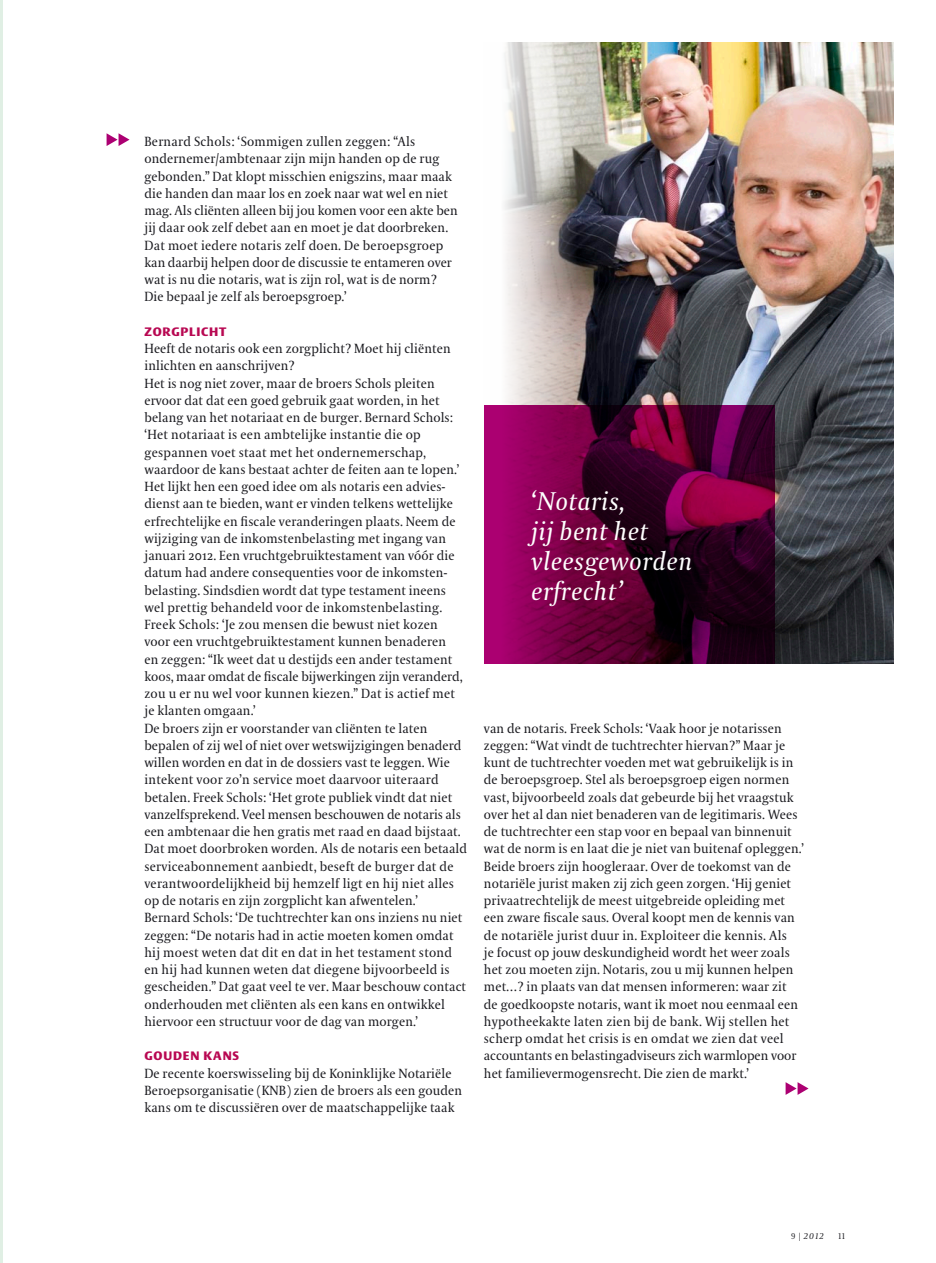
<style>
.page{position:relative;width:936px;height:1263px;background:#fff}
.page>*{position:absolute;margin:0;border:0;box-sizing:border-box;transform-origin:0 0}
.t1{font:italic 25.5px/30px "VPRO Coranto";letter-spacing:.02em;color:#fff}
.t2{font:13.2px/17.2px "VPRO Coranto";letter-spacing:.01em;color:#1a1a1f}
.t3{font:700 12px "VPRO Vesta";letter-spacing:.07em;color:#b80852}
.t4{font:italic 8.25px "VPRO Coranto";color:#1a1a1f}
.t5{font:8.25px "VPRO Coranto Cn";color:#1a1a1f}
.s1{font-family:"VPRO Coranto Cn";font-style:normal}
</style>
<div class="page">
<img style="left:504px;top:43px;width:389px;height:621px">
<svg style="left:484px;top:405px;width:290px;height:259px;background:#5d0038"></svg>
<svg style="left:785px;top:1082px;width:23px;height:13px"></svg>
<svg style="left:107px;top:133px;width:22px;height:13px"></svg>
<hr style="left:0;top:0;width:3px;height:1263px;background:#e0efe4">
<p class="t2" style="left:144px;top:133px;width:315px">Bernard Schols: ‘Sommigen zullen zeggen: “Als ondernemer/ambtenaar zijn mijn handen op de rug gebonden.” Dat klopt misschien enigszins, maar maak die handen dan maar los en zoek naar wat wel en niet mag. Als cliënten alleen bij jou komen voor een akte ben jij daar ook zelf debet aan en moet je dat doorbreken.<br>Dat moet iedere notaris zelf doen. De beroepsgroep kan daarbij helpen door de discussie te entameren over wat is nu die notaris, wat is zijn rol, wat is de norm?<br>Die bepaal je zelf als beroepsgroep.’</p>
<p class="t3" style="left:144px;top:326px;width:75px">ZORGPLICHT</p>
<p class="t2" style="left:144px;top:340px;width:324px">Heeft de notaris ook een zorgplicht? Moet hij cliënten inlichten en aanschrijven?<br>Het is nog niet zover, maar de broers Schols pleiten ervoor dat dat een goed gebruik gaat worden, in het belang van het notariaat en de burger. Bernard Schols: ‘Het notariaat is een ambtelijke instantie die op gespannen voet staat met het ondernemerschap, waardoor de kans bestaat achter de feiten aan te lopen.’ Het lijkt hen een goed idee om als notaris een advies&shy;dienst aan te bieden, want er vinden telkens wettelijke erfrechtelijke en fiscale veranderingen plaats. Neem de wijziging van de inkomstenbelasting met ingang van januari 2012. Een vruchtgebruiktestament van vóór die datum had andere consequenties voor de inkomsten&shy;belasting. Sindsdien wordt dat type testament ineens wel prettig behandeld voor de inkomstenbelasting.<br>Freek Schols: ‘Je zou mensen die bewust niet kozen<br>voor een vruchtgebruiktestament kunnen benaderen<br>en zeggen: “Ik weet dat u destijds een ander testament koos, maar omdat de fiscale bijwerkingen zijn veranderd, zou u er nu wel voor kunnen kiezen.” Dat is actief met je klanten omgaan.’<br>De broers zijn er voorstander van cliënten te laten bepalen of zij wel of niet over wetswijzigingen benaderd willen worden en dat in de dossiers vast te leggen. Wie intekent voor zo’n service moet daarvoor uiteraard betalen. Freek Schols: ‘Het grote publiek vindt dat niet vanzelfsprekend. Veel mensen beschouwen de notaris als een ambtenaar die hen gratis met raad en daad bijstaat.<br>Dat moet doorbroken worden. Als de notaris een betaald serviceabonnement aanbiedt, beseft de burger dat de verantwoordelijkheid bij hemzelf ligt en hij niet alles op de notaris en zijn zorgplicht kan afwentelen.’<br>Bernard Schols: ‘De tuchtrechter kan ons inziens nu niet zeggen: “De notaris had in actie moeten komen omdat hij moest weten dat dit en dat in het testament stond en hij had kunnen weten dat diegene bijvoorbeeld is gescheiden.” Dat gaat veel te ver. Maar beschouw contact onderhouden met cliënten als een kans en ontwikkel hiervoor een structuur voor de dag van morgen.’</p>
<p class="t3" style="left:144px;top:1051px;width:96px">GOUDEN KANS</p>
<p class="t2" style="left:144px;top:1064px;width:319px">De recente koerswisseling bij de Koninklijke Notariële<br>Beroepsorganisatie (KNB) zien de broers als een gouden kans om te discussiëren over de maatschappelijke taak</p>
<h1 class="t1" style="left:531px;top:487px;width:163px">‘Notaris,<br>jij bent het vleesgeworden erfrecht’</h1>
<p class="t2" style="left:484px;top:719px;width:321px">van de notaris. Freek Schols: ‘Vaak hoor je notarissen zeggen: “Wat vindt de tuchtrechter hiervan?” Maar je kunt de tuchtrechter voeden met wat gebruikelijk is in de beroepsgroep. Stel als beroepsgroep eigen normen vast, bijvoorbeeld zoals dat gebeurde bij het vraagstuk over het al dan niet benaderen van de legitimaris. Wees de tuchtrechter een stap voor en bepaal van binnenuit wat de norm is en laat die je niet van buitenaf opleggen.’ Beide broers zijn hoogleraar. Over de toekomst van de notariële jurist maken zij zich geen zorgen. ‘Hij geniet privaatrechtelijk de meest uitgebreide opleiding met een zware fiscale saus. Overal koopt men de kennis van de notariële jurist duur in. Exploiteer die kennis. Als<br>je focust op jouw deskundigheid wordt het weer zoals het zou moeten zijn. Notaris, zou u mij kunnen helpen met…? in plaats van dat mensen informeren: waar zit<br>de goedkoopste notaris, want ik moet nou eenmaal een hypotheekakte laten zien bij de bank. Wij stellen het scherp omdat het crisis is en omdat we zien dat veel accountants en belastingadviseurs zich warmlopen voor het familievermogensrecht. Die zien de markt.’</p>
<p class="t4" style="left:791px;top:1231px;width:34px"><span class="s1">9 |</span> 2012</p>
<p class="t5" style="left:838px;top:1231px;width:8px">11</p>
</div>
